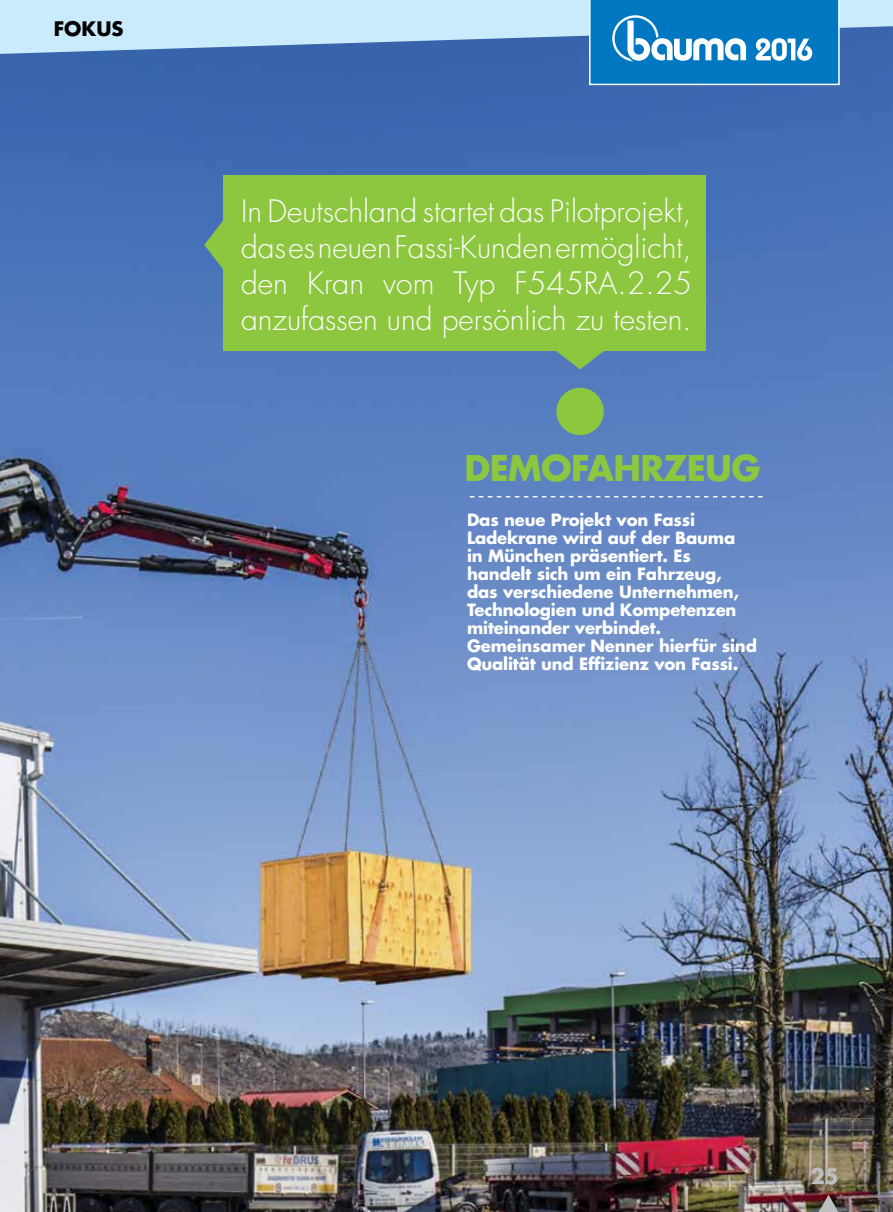
<style>
.page{position:relative;width:893px;height:1212px;background:#fff}
.page>*{position:absolute;margin:0;border:0;box-sizing:border-box;transform-origin:0 0}
.t1{font:700 34.5px "Futura";letter-spacing:-.02em;color:#8dc63f}
.t2{font:300 30px/36px "Futura";color:#fff;text-align:justify}
.t3{font:700 21px "Futura";color:#bcbec0}
.t4{font:700 19.5px "Futura";color:#000}
.t5{font:700 16.5px/18px "Futura";letter-spacing:-.01em;color:#fff}
</style>
<div class="page">
<img style="left:0;top:54px;width:893px;height:1158px">
<svg style="left:0;top:0;width:893px;height:54px;background:#acd0ec"></svg>
<svg style="left:589px;top:0;width:251px;height:85px;background:#278bca"></svg>
<svg style="left:819px;top:1195px;width:19px;height:17px"></svg>
<svg style="left:553px;top:351px;width:54px;height:18px"></svg>
<div style="left:224px;top:176px;width:482px;height:175px;background:#8dc63f"></div>
<svg style="left:204px;top:218px;width:20px;height:54px"></svg>
<div style="left:556px;top:388px;width:48px;height:47px;background:#8dc63f;border-radius:50%"></div>
<svg style="left:470px;top:496px;width:293px;height:1px"></svg>
<p class="t4" style="left:54px;top:16px;width:71px">FOKUS</p>
<h2 class="t2" style="left:241px;top:194px;width:452px">In Deutschland startet das Pilotprojekt, das es neuen Fassi-Kunden ermöglicht, den Kran vom Typ F545RA.2.25 anzufassen und persönlich zu testen.</h2>
<h1 class="t1" style="left:464px;top:445px;width:298px">DEMOFAHRZEUG</h1>
<p class="t5" style="left:467px;top:511px;width:291px">Das neue Projekt von Fassi<br>Ladekrane wird auf der Bauma<br>in München präsentiert. Es handelt sich um ein Fahrzeug,<br>das verschiedene Unternehmen,<br>Technologien und Kompetenzen miteinander verbindet.<br>Gemeinsamer Nenner hierfür sind<br>Qualität und Effizienz von Fassi.</p>
<p class="t3" style="left:811px;top:1162px;width:30px">25</p>
</div>
